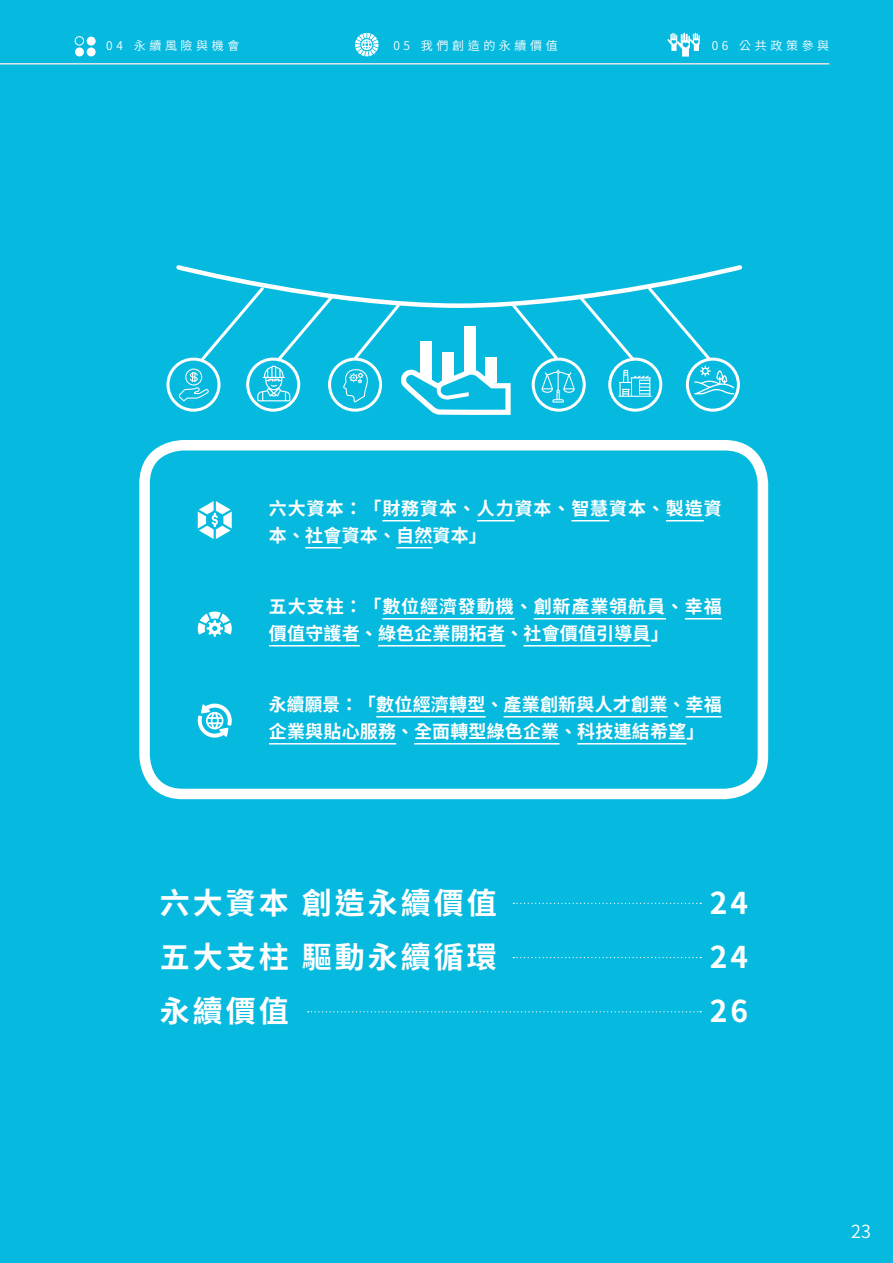
<style>
.page{position:relative;width:893px;height:1263px;background:#05b9df}
.page>*{position:absolute;margin:0;border:0;box-sizing:border-box;transform-origin:0 0}
.t1{font:700 30px/54px "Noto Sans CJ Ktc";letter-spacing:.1em;color:#fff;text-align:justify}
.t2{font:700 18px/27px "Noto Sans CJ Ktc";letter-spacing:.015em;color:#fff}
.t3{font:700 18px/27px "Noto Sans CJ Ktc";letter-spacing:.05em;color:#fff}
.t4{font:600 18px "Noto Sans CJ Ktc";color:#fff}
.t5{font:600 12px "Noto Sans CJ Ktc";letter-spacing:.3em;color:#fff}
</style>
<div class="page">
<svg style="left:513px;top:903px;width:188px;height:1px"></svg>
<svg style="left:513px;top:957px;width:188px;height:1px"></svg>
<svg style="left:308px;top:1011px;width:393px;height:1px"></svg>
<div style="left:139px;top:440px;width:629px;height:359px;border:10px solid #fff;border-radius:38px"></div>
<svg style="left:198px;top:501px;width:34px;height:38px"></svg>
<svg style="left:198px;top:611px;width:34px;height:26px"></svg>
<svg style="left:198px;top:703px;width:34px;height:35px"></svg>
<hr style="left:382px;top:520px;width:38px;height:1px;background:#fff">
<hr style="left:477px;top:520px;width:38px;height:1px;background:#fff">
<hr style="left:571px;top:520px;width:38px;height:1px;background:#fff">
<hr style="left:666px;top:520px;width:38px;height:1px;background:#fff">
<hr style="left:305px;top:547px;width:37px;height:1px;background:#fff">
<hr style="left:396px;top:547px;width:37px;height:1px;background:#fff">
<hr style="left:382px;top:618px;width:133px;height:1px;background:#fff">
<hr style="left:534px;top:618px;width:132px;height:1px;background:#fff">
<hr style="left:685px;top:618px;width:37px;height:1px;background:#fff">
<hr style="left:269px;top:645px;width:91px;height:1px;background:#fff">
<hr style="left:378px;top:645px;width:127px;height:1px;background:#fff">
<hr style="left:523px;top:645px;width:128px;height:1px;background:#fff">
<hr style="left:376px;top:716px;width:110px;height:1px;background:#fff">
<hr style="left:503px;top:716px;width:165px;height:1px;background:#fff">
<hr style="left:686px;top:716px;width:36px;height:1px;background:#fff">
<hr style="left:269px;top:743px;width:127px;height:1px;background:#fff">
<hr style="left:414px;top:743px;width:145px;height:1px;background:#fff">
<hr style="left:577px;top:743px;width:109px;height:1px;background:#fff">
<div style="left:87px;top:47px;width:9px;height:9px;background:#fff;border-radius:50%"></div>
<div style="left:87px;top:37px;width:9px;height:9px;background:#fff;border-radius:50%"></div>
<div style="left:75px;top:47px;width:9px;height:9px;background:#fff;border-radius:50%"></div>
<div style="left:75px;top:36px;width:9px;height:10px;border:1px solid #fff;border-radius:50%"></div>
<svg style="left:355px;top:33px;width:24px;height:23px"></svg>
<svg style="left:667px;top:33px;width:33px;height:24px"></svg>
<hr style="left:0;top:63px;width:829px;height:2px;background:#e6e6e7">
<div style="left:166px;top:358px;width:54px;height:54px;border:3px solid #fff;border-radius:50%"></div>
<svg style="left:174px;top:265px;width:569px;height:150px"></svg>
<p class="t5" style="left:106px;top:39px;width:135px">04 永續風險與機會</p>
<p class="t5" style="left:393px;top:39px;width:166px">05 我們創造的永續價值</p>
<p class="t5" style="left:712px;top:39px;width:119px">06 公共政策參與</p>
<p class="t3" style="left:269px;top:495px;width:454px">六大資本：「財務資本、人力資本、智慧資本、製造資本、社會資本、自然資本」</p>
<p class="t2" style="left:269px;top:593px;width:454px">五大支柱：「數位經濟發動機、創新產業領航員、幸福價值守護者、綠色企業開拓者、社會價值引導員」</p>
<p class="t2" style="left:269px;top:691px;width:454px">永續願景：「數位經濟轉型、產業創新與人才創業、幸福企業與貼心服務、全面轉型綠色企業、科技連結希望」</p>
<h1 class="t1" style="left:160px;top:876px;width:338px">六大資本 創造永續價值五大支柱 驅動永續循環永續價值</h1>
<h1 class="t1" style="left:710px;top:876px;width:40px">24<br>24<br>26</h1>
<p class="t4" style="left:851px;top:1221px;width:21px">23</p>
</div>
